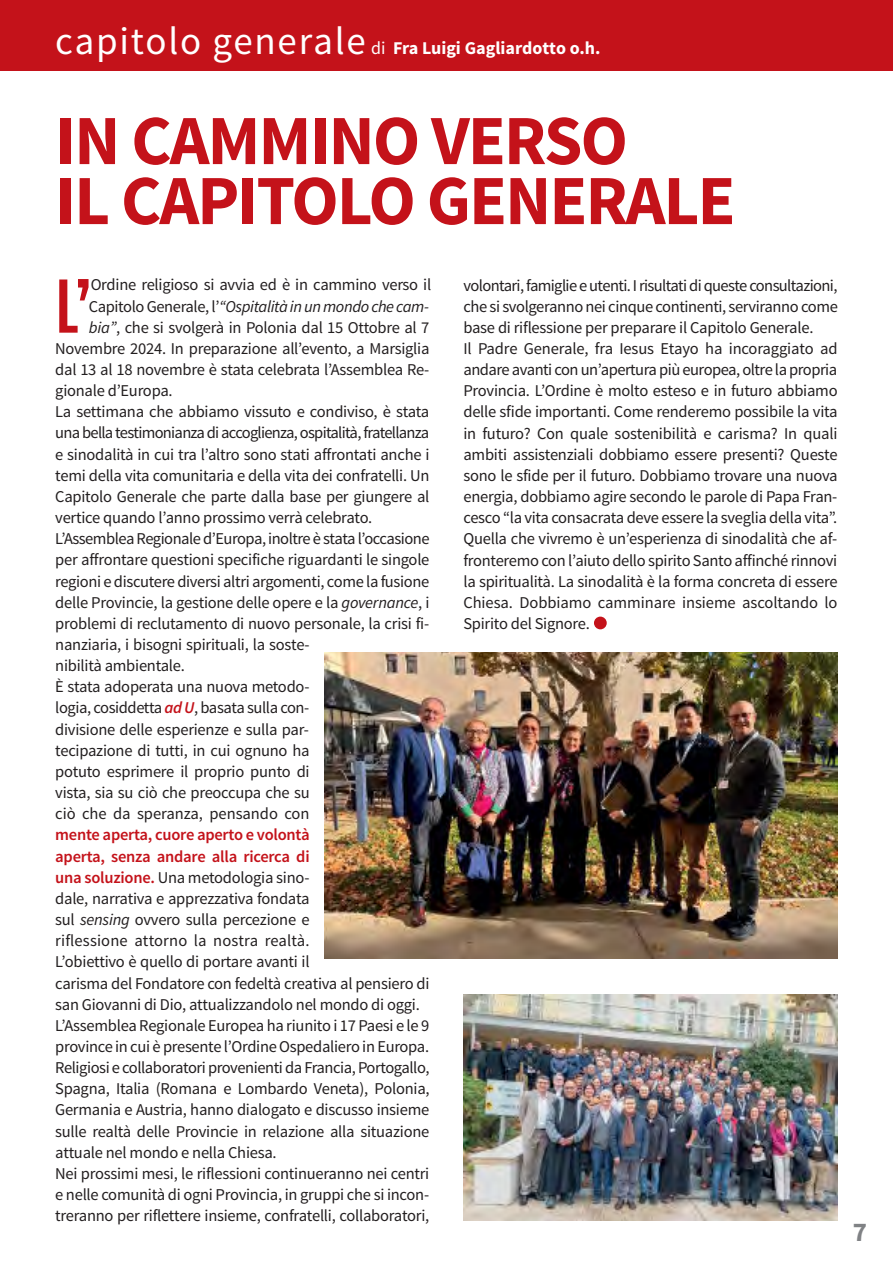
<style>
.page{position:relative;width:893px;height:1263px;background:#fff}
.page>*{position:absolute;margin:0;border:0;box-sizing:border-box;transform-origin:0 0}
.t1{font:700 70.5px/60px "Source Sans Pro";letter-spacing:-.025em;color:#c4121a}
.t2{font:700 61.8px "Antonio";color:#c4121a}
.t3{font:700 27px "Source Sans Pro";color:#808285}
.t4{font:700 18px "Source Sans Pro";color:#fff}
.t5{font:16.5px/21.1px "Source Sans Pro";letter-spacing:-.015em;color:#231f20}
.t6{font:16.5px "Source Sans Pro";letter-spacing:-.045em;color:#231f20}
.t7{font:italic 16.5px "Source Sans Pro";letter-spacing:-.025em;color:#231f20}
.s1{font-weight:400;font-size:39px}
.s2{font-weight:400}
.s3{font-style:normal}
.s4{font-style:italic}
.s5{font-weight:600;font-style:italic;color:#c4121a}
.s6{font-weight:600;color:#c4121a}
</style>
<div class="page">
<div style="left:0;top:0;width:893px;height:71px;background:#c4121a"></div>
<img style="left:463px;top:995px;width:375px;height:225px">
<img style="left:325px;top:653px;width:513px;height:306px">
<div style="left:594px;top:617px;width:13px;height:12px;background:#c4121a;border-radius:50%"></div>
<p class="t4" style="left:55px;top:36px;width:547px"><span class="s1">capitolo generale</span> <span class="s2">di</span> Fra Luigi Gagliardotto o.h.</p>
<h1 class="t1" style="left:55px;top:113px;width:682px">IN CAMMINO VERSO<br>IL CAPITOLO GENERALE</h1>
<h2 class="t2" style="left:55px;top:275px;width:38px">L’</h2>
<p class="t5" style="left:91px;top:275px;width:342px">ordine religioso si avvia ed è in cammino verso il</p>
<p class="t7" style="left:89px;top:296px;width:342px"><span class="s3">Capitolo Generale, l’</span>“Ospitalità in un mondo che cam-</p>
<p class="t5" style="left:89px;top:317px;width:342px"><span class="s4">bia”</span>, che si svolgerà in polonia dal 15 ottobre al 7</p>
<p class="t5" style="left:55px;top:338px;width:376px">novembre 2024. in preparazione all’evento, a marsiglia</p>
<p class="t5" style="left:55px;top:359px;width:376px">dal 13 al 18 novembre è stata celebrata l’assemblea re-</p>
<p class="t5" style="left:55px;top:380px;width:119px">gionale d’europa.</p>
<p class="t5" style="left:55px;top:401px;width:376px">la settimana che abbiamo vissuto e condiviso, è stata</p>
<p class="t6" style="left:55px;top:423px;width:375px">una bella testimonianza di accoglienza, ospitalità, fratellanza</p>
<p class="t5" style="left:55px;top:444px;width:376px">e sinodalità in cui tra l’altro sono stati affrontati anche i</p>
<p class="t5" style="left:55px;top:465px;width:376px">temi della vita comunitaria e della vita dei confratelli. Un</p>
<p class="t5" style="left:55px;top:486px;width:376px">Capitolo Generale che parte dalla base per giungere al</p>
<p class="t5" style="left:55px;top:507px;width:319px">vertice quando l’anno prossimo verrà celebrato.</p>
<p class="t5" style="left:55px;top:528px;width:376px">l’assemblea regionale d’europa, inoltre è stata l’occasione</p>
<p class="t5" style="left:55px;top:550px;width:376px">per affrontare questioni specifiche riguardanti le singole</p>
<p class="t5" style="left:55px;top:571px;width:376px">regioni e discutere diversi altri argomenti, come la fusione</p>
<p class="t5" style="left:55px;top:592px;width:376px">delle provincie, la gestione delle opere e la <span class="s4">governance</span>, i</p>
<p class="t5" style="left:55px;top:613px;width:375px">problemi di reclutamento di nuovo personale, la crisi fi-</p>
<p class="t5" style="left:55px;top:634px;width:256px">nanziaria, i bisogni spirituali, la soste-</p>
<p class="t5" style="left:55px;top:655px;width:131px">nibilità ambientale.</p>
<p class="t5" style="left:55px;top:676px;width:256px">È stata adoperata una nuova metodo-</p>
<p class="t5" style="left:55px;top:698px;width:256px">logia, cosiddetta <span class="s5">ad U</span>, basata sulla con-</p>
<p class="t5" style="left:55px;top:719px;width:255px">divisione delle esperienze e sulla par-</p>
<p class="t5" style="left:55px;top:740px;width:256px">tecipazione di tutti, in cui ognuno ha</p>
<p class="t5" style="left:55px;top:761px;width:256px">potuto esprimere il proprio punto di</p>
<p class="t5" style="left:55px;top:782px;width:256px">vista, sia su ciò che preoccupa che su</p>
<p class="t5" style="left:55px;top:803px;width:256px">ciò che da speranza, pensando con</p>
<p class="t5" style="left:55px;top:825px;width:376px"><span class="s6">mente aperta, cuore aperto e volontà<br>aperta, senza andare alla ricerca di<br>una soluzione.</span> Una metodologia sino-<br>dale, narrativa e apprezzativa fondata<br>sul <span class="s4">sensing</span> ovvero sulla percezione e<br>riflessione attorno la nostra realtà.<br>l’obiettivo è quello di portare avanti il<br>carisma del Fondatore con fedeltà creativa al pensiero di san Giovanni di Dio, attualizzandolo nel mondo di oggi. l’assemblea regionale europea ha riunito i 17 paesi e le 9 province in cui è presente l’ordine ospedaliero in europa. religiosi e collaboratori provenienti da Francia, portogallo, Spagna, italia (romana e lombardo veneta), polonia, Germania e austria, hanno dialogato e discusso insieme sulle realtà delle provincie in relazione alla situazione attuale nel mondo e nella Chiesa.<br>nei prossimi mesi, le riflessioni continueranno nei centri e nelle comunità di ogni provincia, in gruppi che si incon&shy;treranno per riflettere insieme, confratelli, collaboratori,</p>
<p class="t5" style="left:463px;top:275px;width:376px">volontari, famiglie e utenti. i risultati di queste consultazioni, che si svolgeranno nei cinque continenti, serviranno come base di riflessione per preparare il Capitolo Generale.<br>il padre Generale, fra iesus etayo ha incoraggiato ad andare avanti con un’apertura più europea, oltre la propria provincia. l’ordine è molto esteso e in futuro abbiamo delle sfide importanti. Come renderemo possibile la vita in futuro? Con quale sostenibilità e carisma? in quali ambiti assistenziali dobbiamo essere presenti? Queste sono le sfide per il futuro. Dobbiamo trovare una nuova energia, dobbiamo agire secondo le parole di papa Fran&shy;cesco “la vita consacrata deve essere la sveglia della vita”.<br>Quella che vivremo è un’esperienza di sinodalità che af&shy;fronteremo con l’aiuto dello spirito Santo affinché rinnovi la spiritualità. la sinodalità è la forma concreta di essere Chiesa. Dobbiamo camminare insieme ascoltando lo Spirito del Signore.</p>
<h3 class="t3" style="left:853px;top:1214px;width:16px">7</h3>
</div>
